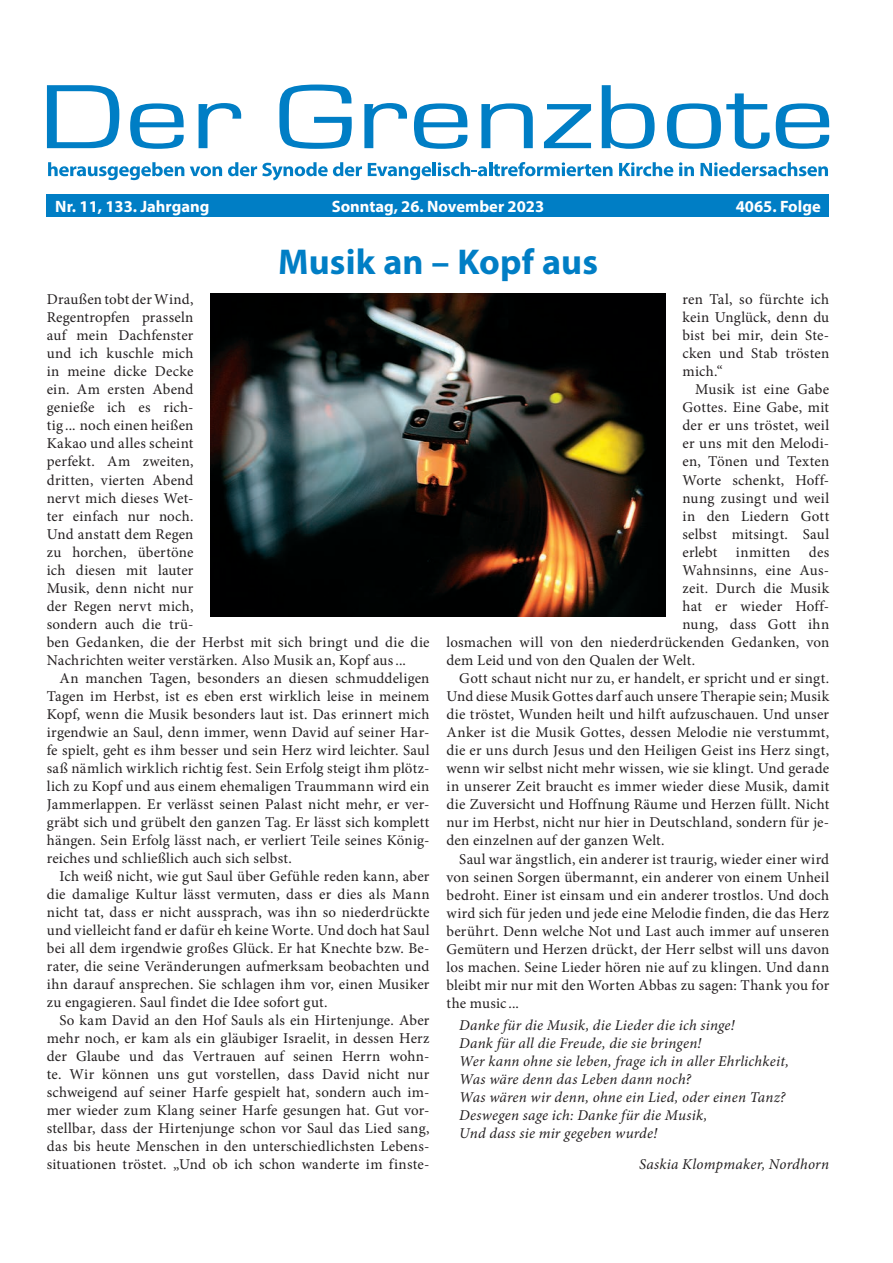
<style>
.page{position:relative;width:893px;height:1263px;background:#fff}
.page>*{position:absolute;margin:0;border:0;box-sizing:border-box;transform-origin:0 0}
.t1{font:700 36px "Myriad Pro";letter-spacing:.005em;color:#007ec5}
.t2{font:700 16.5px "Myriad Pro";color:#fff}
.t3{font:15px/18px "Minion Pro";letter-spacing:.01em;color:#231f20;text-align:justify}
.t4{font:italic 15px/18px "Minion Pro";letter-spacing:.015em;color:#231f20}
</style>
<div class="page">
<div style="left:47px;top:194px;width:782px;height:23px;background:#007ec5"></div>
<svg style="left:47px;top:85px;width:72px;height:63px"></svg>
<svg style="left:130px;top:103px;width:54px;height:46px"></svg>
<svg style="left:199px;top:103px;width:42px;height:45px"></svg>
<svg style="left:279px;top:85px;width:73px;height:64px"></svg>
<svg style="left:364px;top:103px;width:43px;height:45px"></svg>
<svg style="left:414px;top:103px;width:53px;height:46px"></svg>
<svg style="left:481px;top:103px;width:52px;height:45px"></svg>
<svg style="left:544px;top:104px;width:47px;height:44px"></svg>
<svg style="left:602px;top:85px;width:53px;height:64px"></svg>
<svg style="left:667px;top:93px;width:103px;height:56px"></svg>
<svg style="left:776px;top:103px;width:53px;height:46px"></svg>
<svg style="left:48px;top:162px;width:136px;height:18px"></svg>
<svg style="left:190px;top:166px;width:32px;height:10px"></svg>
<svg style="left:228px;top:162px;width:134px;height:18px"></svg>
<svg style="left:368px;top:163px;width:63px;height:17px"></svg>
<hr style="left:433px;top:162px;width:3px;height:14px;background:#007ec5">
<svg style="left:438px;top:162px;width:49px;height:14px"></svg>
<hr style="left:489px;top:162px;width:3px;height:14px;background:#007ec5">
<svg style="left:493px;top:162px;width:119px;height:14px"></svg>
<svg style="left:619px;top:162px;width:54px;height:14px"></svg>
<svg style="left:679px;top:162px;width:15px;height:14px"></svg>
<svg style="left:700px;top:162px;width:128px;height:14px"></svg>
<img style="left:210px;top:293px;width:455px;height:324px">
<p class="t2" style="left:55px;top:195px;width:156px">Nr. 11, 133. Jahrgang</p>
<p class="t2" style="left:332px;top:195px;width:214px">Sonntag, 26. November 2023</p>
<p class="t2" style="left:736px;top:195px;width:86px">4065. Folge</p>
<h1 class="t1" style="left:278px;top:238px;width:321px">Musik an – Kopf aus</h1>
<p class="t3" style="left:47px;top:291px;width:384px;text-align:left">Draußen tobt der Wind,<br>Regentropfen prasseln<br>auf mein Dachfenster<br>und ich kuschle mich<br>in meine dicke Decke<br>ein. Am ersten Abend<br>genieße ich es rich-<br>tig ... noch einen heißen<br>Kakao und alles scheint<br>perfekt. Am zweiten,<br>dritten, vierten Abend<br>nervt mich dieses Wet-<br>ter einfach nur noch.<br>Und anstatt dem Regen<br>zu horchen, übertöne<br>ich diesen mit lauter<br>Musik, denn nicht nur<br>der Regen nervt mich,<br>sondern auch die trü-<br>ben Gedanken, die der Herbst mit sich bringt und die die<br>Nachrichten weiter verstärken. Also Musik an, Kopf aus...</p>
<p class="t3" style="left:47px;top:669px;width:384px;text-indent:13px">An manchen Tagen, besonders an diesen schmuddeligen Tagen im Herbst, ist es eben erst wirklich leise in meinem Kopf, wenn die Musik besonders laut ist. Das erinnert mich irgendwie an Saul, denn immer, wenn David auf seiner Har&shy;fe spielt, geht es ihm besser und sein Herz wird leichter. Saul saß nämlich wirklich richtig fest. Sein Erfolg steigt ihm plötz&shy;lich zu Kopf und aus einem ehemaligen Traummann wird ein Jammerlappen. Er verlässt seinen Palast nicht mehr, er ver&shy;gräbt sich und grübelt den ganzen Tag. Er lässt sich komplett hängen. Sein Erfolg lässt nach, er verliert Teile seines König&shy;reiches und schließlich auch sich selbst.</p>
<p class="t3" style="left:47px;top:867px;width:384px;text-indent:13px">Ich weiß nicht, wie gut Saul über Gefühle reden kann, aber die damalige Kultur lässt vermuten, dass er dies als Mann nicht tat, dass er nicht aussprach, was ihn so niederdrückte und vielleicht fand er dafür eh keine Worte. Und doch hat Saul bei all dem irgendwie großes Glück. Er hat Knechte bzw. Be&shy;rater, die seine Veränderungen aufmerksam beobachten und ihn darauf ansprechen. Sie schlagen ihm vor, einen Musiker zu engagieren. Saul findet die Idee sofort gut.</p>
<p class="t3" style="left:47px;top:1011px;width:384px;text-indent:13px">So kam David an den Hof Sauls als ein Hirtenjunge. Aber mehr noch, er kam als ein gläubiger Israelit, in dessen Herz der Glaube und das Vertrauen auf seinen Herrn wohn&shy;te. Wir können uns gut vorstellen, dass David nicht nur schweigend auf seiner Harfe gespielt hat, sondern auch im&shy;mer wieder zum Klang seiner Harfe gesungen hat. Gut vor&shy;stellbar, dass der Hirtenjunge schon vor Saul das Lied sang, das bis heute Menschen in den unterschiedlichsten Lebens&shy;situationen tröstet. „Und ob ich schon wanderte im finste-</p>
<p class="t3" style="left:682px;top:290px;width:148px">ren Tal, so fürchte ich kein Unglück, denn du bist bei mir, dein Ste&shy;cken und Stab trösten mich.“</p>
<p class="t3" style="left:695px;top:381px;width:135px">Musik ist eine Gabe</p>
<p class="t3" style="left:682px;top:399px;width:148px">Gottes. Eine Gabe, mit</p>
<p class="t3" style="left:682px;top:417px;width:148px">der er uns tröstet, weil</p>
<p class="t3" style="left:682px;top:435px;width:148px">er uns mit den Melodi-</p>
<p class="t3" style="left:682px;top:453px;width:148px">en, Tönen und Texten</p>
<p class="t3" style="left:682px;top:471px;width:148px">Worte schenkt, Hoff-</p>
<p class="t3" style="left:682px;top:489px;width:148px">nung zusingt und weil</p>
<p class="t3" style="left:682px;top:507px;width:148px">in den Liedern Gott</p>
<p class="t3" style="left:682px;top:525px;width:148px">selbst mitsingt. Saul</p>
<p class="t3" style="left:682px;top:543px;width:148px">erlebt inmitten des</p>
<p class="t3" style="left:682px;top:561px;width:148px">Wahnsinns, eine Aus-</p>
<p class="t3" style="left:682px;top:579px;width:148px">zeit. Durch die Musik</p>
<p class="t3" style="left:682px;top:597px;width:148px">hat er wieder Hoff-</p>
<p class="t3" style="left:682px;top:615px;width:148px">nung, dass Gott ihn</p>
<p class="t3" style="left:446px;top:633px;width:384px">losmachen will von den niederdrückenden Gedanken, von</p>
<p class="t3" style="left:446px;top:651px;width:250px">dem Leid und von den Qualen der Welt.</p>
<p class="t3" style="left:459px;top:669px;width:371px">Gott schaut nicht nur zu, er handelt, er spricht und er singt.</p>
<p class="t3" style="left:446px;top:687px;width:384px">Und diese Musik Gottes darf auch unsere Therapie sein; Musik</p>
<p class="t3" style="left:446px;top:705px;width:384px">die tröstet, Wunden heilt und hilft aufzuschauen. Und unser</p>
<p class="t3" style="left:446px;top:723px;width:384px">Anker ist die Musik Gottes, dessen Melodie nie verstummt,</p>
<p class="t3" style="left:446px;top:741px;width:384px">die er uns durch Jesus und den Heiligen Geist ins Herz singt,</p>
<p class="t3" style="left:446px;top:759px;width:384px">wenn wir selbst nicht mehr wissen, wie sie klingt. Und gerade</p>
<p class="t3" style="left:446px;top:778px;width:384px">in unserer Zeit braucht es immer wieder diese Musik, damit</p>
<p class="t3" style="left:446px;top:796px;width:384px">die Zuversicht und Hoffnung Räume und Herzen füllt. Nicht</p>
<p class="t3" style="left:446px;top:814px;width:384px">nur im Herbst, nicht nur hier in Deutschland, sondern für je-</p>
<p class="t3" style="left:446px;top:832px;width:220px">den einzelnen auf der ganzen Welt.</p>
<p class="t3" style="left:459px;top:850px;width:371px">Saul war ängstlich, ein anderer ist traurig, wieder einer wird</p>
<p class="t3" style="left:446px;top:868px;width:384px">von seinen Sorgen übermannt, ein anderer von einem Unheil</p>
<p class="t3" style="left:446px;top:886px;width:384px">bedroht. Einer ist einsam und ein anderer trostlos. Und doch</p>
<p class="t3" style="left:446px;top:904px;width:384px">wird sich für jeden und jede eine Melodie finden, die das Herz</p>
<p class="t3" style="left:446px;top:922px;width:384px">berührt. Denn welche Not und Last auch immer auf unseren</p>
<p class="t3" style="left:446px;top:940px;width:384px">Gemütern und Herzen drückt, der Herr selbst will uns davon</p>
<p class="t3" style="left:446px;top:958px;width:384px">los machen. Seine Lieder hören nie auf zu klingen. Und dann</p>
<p class="t3" style="left:446px;top:976px;width:384px">bleibt mir nur mit den Worten Abbas zu sagen: Thank you for</p>
<p class="t3" style="left:446px;top:994px;width:74px">the music ...</p>
<p class="t4" style="left:459px;top:1016px;width:331px">Danke für die Musik, die Lieder die ich singe!<br>Dank für all die Freude, die sie bringen!<br>Wer kann ohne sie leben, frage ich in aller Ehrlichkeit, Was wäre denn das Leben dann noch?<br>Was wären wir denn, ohne ein Lied, oder einen Tanz?<br>Deswegen sage ich: Danke für die Musik,<br>Und dass sie mir gegeben wurde!</p>
<p class="t4" style="left:639px;top:1155px;width:192px">Saskia Klompmaker, Nordhorn</p>
</div>
